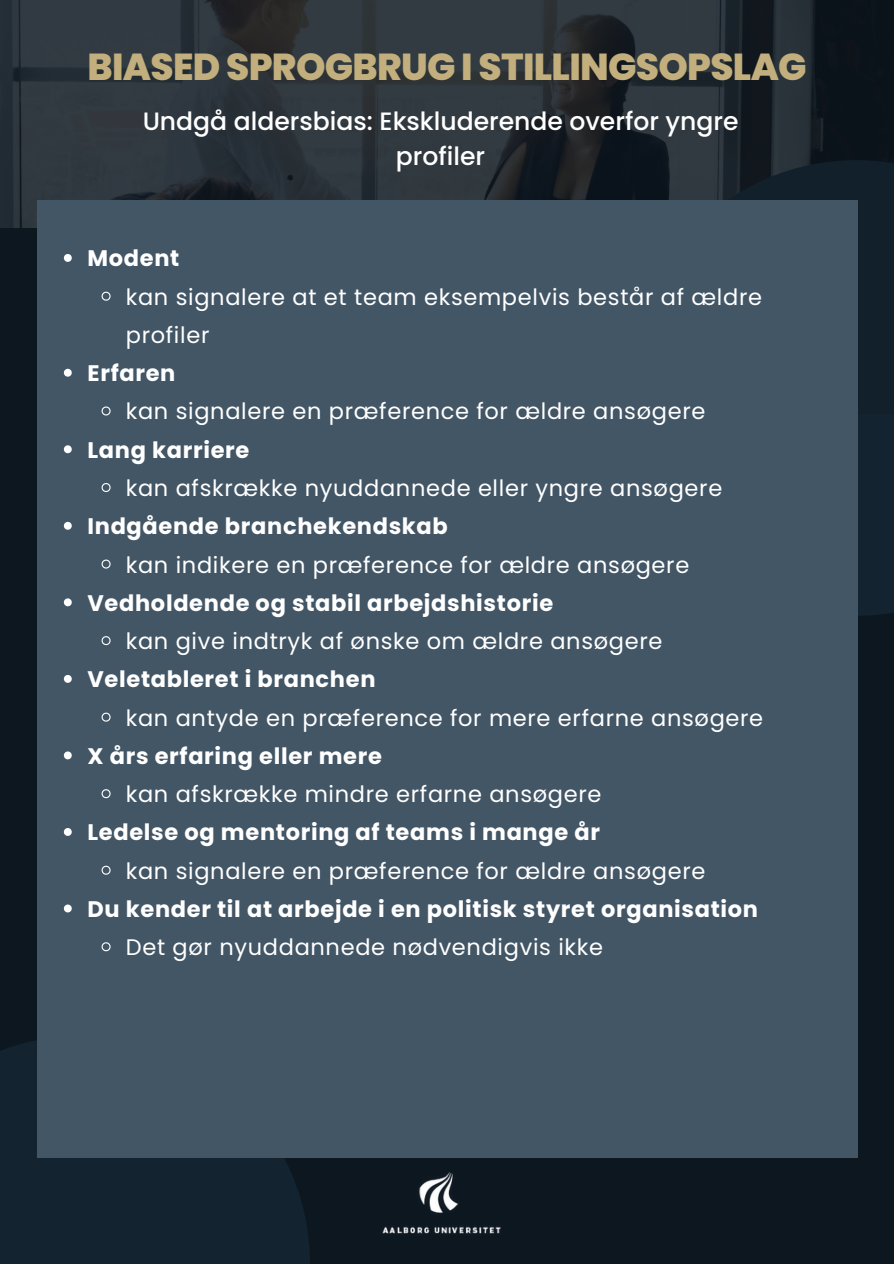
<style>
.page{position:relative;width:894px;height:1264px;background:#fff}
.page>*{position:absolute;margin:0;border:0;box-sizing:border-box;transform-origin:0 0}
.t1{font:800 37.5px "Poppins";letter-spacing:-.02em;color:#c2af7d}
.t2{font:500 25.05px/34.8px "Poppins";color:#fff;text-align:center}
.t3{font:22.5px/38.2px "Poppins";letter-spacing:.03em;color:#fff}
.t4{font:700 22.5px "Poppins";letter-spacing:.03em;color:#fff}
</style>
<div class="page">
<div style="left:0;top:0;width:893px;height:1263px;background:#0d1720"></div>
<div style="left:0;top:1035px;width:310px;height:228px;background:#142330"></div>
<div style="left:628px;top:160px;width:265px;height:455px;background:#142330"></div>
<svg style="left:0;top:0;width:893px;height:414px"></svg>
<img style="left:382px;top:1172px;width:119px;height:62px">
<div style="left:37px;top:200px;width:820px;height:957px;background:#435666"></div>
<svg style="left:64px;top:254px;width:8px;height:8px"></svg>
<svg style="left:101px;top:291px;width:10px;height:10px"></svg>
<svg style="left:64px;top:369px;width:8px;height:7px"></svg>
<svg style="left:101px;top:406px;width:10px;height:10px"></svg>
<svg style="left:64px;top:445px;width:8px;height:8px"></svg>
<svg style="left:101px;top:483px;width:10px;height:9px"></svg>
<svg style="left:64px;top:522px;width:8px;height:7px"></svg>
<svg style="left:101px;top:559px;width:10px;height:10px"></svg>
<svg style="left:64px;top:598px;width:8px;height:8px"></svg>
<svg style="left:101px;top:636px;width:10px;height:10px"></svg>
<svg style="left:64px;top:675px;width:8px;height:7px"></svg>
<svg style="left:101px;top:712px;width:10px;height:10px"></svg>
<svg style="left:64px;top:751px;width:8px;height:8px"></svg>
<svg style="left:101px;top:789px;width:10px;height:10px"></svg>
<svg style="left:64px;top:828px;width:8px;height:7px"></svg>
<svg style="left:101px;top:865px;width:10px;height:10px"></svg>
<svg style="left:64px;top:904px;width:8px;height:8px"></svg>
<svg style="left:101px;top:942px;width:10px;height:10px"></svg>
<h1 class="t1" style="left:88px;top:40px;width:720px">BIASED SPROGBRUG I STILLINGSOPSLAG</h1>
<h2 class="t2" style="left:143px;top:104px;width:597px">Undgå aldersbias: Ekskluderende overfor yngre profiler</h2>
<p class="t4" style="left:87px;top:243px;width:93px">Modent</p>
<p class="t3" style="left:126px;top:277px;width:637px">kan signalere at et team eksempelvis består af ældre profiler</p>
<p class="t4" style="left:87px;top:357px;width:89px">Erfaren</p>
<p class="t3" style="left:126px;top:392px;width:581px">kan signalere en præference for ældre ansøgere</p>
<p class="t4" style="left:87px;top:434px;width:163px">Lang karriere</p>
<p class="t3" style="left:126px;top:469px;width:598px">kan afskrække nyuddannede eller yngre ansøgere</p>
<p class="t4" style="left:87px;top:510px;width:361px">Indgående branchekendskab</p>
<p class="t3" style="left:126px;top:545px;width:565px">kan indikere en præference for ældre ansøgere</p>
<p class="t4" style="left:87px;top:587px;width:467px">Vedholdende og stabil arbejdshistorie</p>
<p class="t3" style="left:126px;top:622px;width:538px">kan give indtryk af ønske om ældre ansøgere</p>
<p class="t4" style="left:87px;top:663px;width:289px">Veletableret i branchen</p>
<p class="t3" style="left:126px;top:698px;width:638px">kan antyde en præference for mere erfarne ansøgere</p>
<p class="t4" style="left:87px;top:740px;width:296px">X års erfaring eller mere</p>
<p class="t3" style="left:126px;top:775px;width:477px">kan afskrække mindre erfarne ansøgere</p>
<p class="t4" style="left:87px;top:816px;width:514px">Ledelse og mentoring af teams i mange år</p>
<p class="t3" style="left:126px;top:851px;width:581px">kan signalere en præference for ældre ansøgere</p>
<p class="t4" style="left:87px;top:893px;width:671px">Du kender til at arbejde i en politisk styret organisation</p>
<p class="t3" style="left:126px;top:928px;width:478px">Det gør nyuddannede nødvendigvis ikke</p>
</div>
